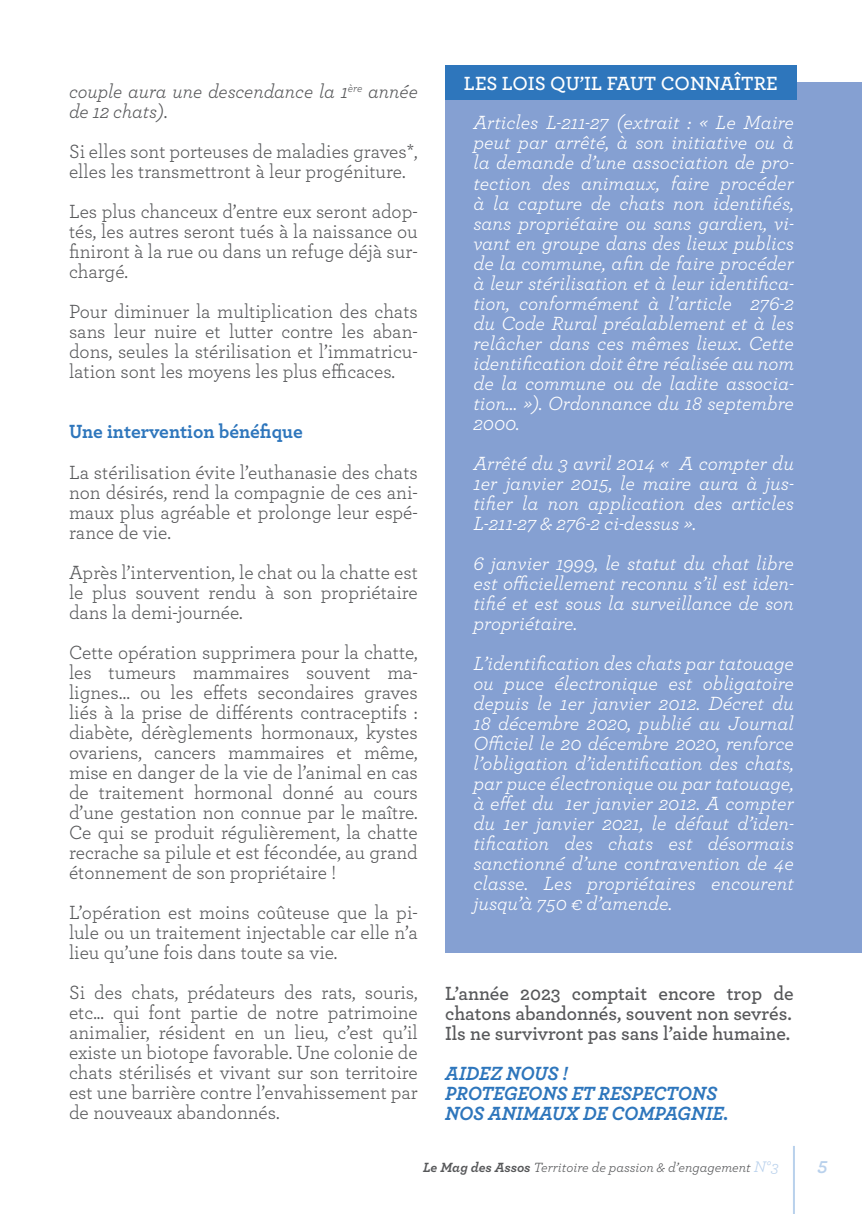
<style>
.page{position:relative;width:862px;height:1214px;background:#fff}
.page>*{position:absolute;margin:0;border:0;box-sizing:border-box;transform-origin:0 0}
.t1{font:20px/20px "Archer Pro";color:#57585a;text-align:justify}
.t2{font:italic 20px/20px "Archer Pro";color:#fff;text-align:justify}
.t3{font:600 20px/20px "Archer Pro";color:#57585a;text-align:justify}
.t4{font:italic 700 20px/20px "Archer Pro";color:#2e76bc}
.t5{font:italic 20px/20px "Archer Pro";color:#57585a}
.t6{font:600 20px "Archer Pro";color:#fff}
.t7{font:700 20px "Archer Pro";color:#2e76bc}
.t8{font:italic 700 18px "Archer Pro";color:#b9d1ec}
.t9{font:italic 14px "Archer Pro";color:#57585a}
.s1{font-style:normal}
.s2{font-weight:700}
.s3{font-size:16px;color:#b9d1ec}
</style>
<div class="page">
<div style="left:445px;top:82px;width:416px;height:870px;background:#85a0d2"></div>
<div style="left:445px;top:65px;width:351px;height:34px;background:#2e76bc"></div>
<hr style="left:793px;top:1145px;width:2px;height:68px;background:#b9d1ec">
<p class="t6" style="left:464px;top:69px;width:315px">LES LOIS QU’IL FAUT CONNAÎTRE</p>
<p class="t5" style="left:69px;top:80px;width:350px">couple aura une descendance la 1<sup>ère</sup> année de 12 chats)<span class="s1">.</span></p>
<p class="t1" style="left:69px;top:141px;width:350px">Si elles sont porteuses de maladies graves*, elles les transmettront à leur progéniture.</p>
<p class="t1" style="left:69px;top:201px;width:350px">Les plus chanceux d’entre eux seront adop&shy;tés, les autres seront tués à la naissance ou finiront à la rue ou dans un refuge déjà sur&shy;chargé.</p>
<p class="t1" style="left:69px;top:301px;width:350px">Pour diminuer la multiplication des chats sans leur nuire et lutter contre les aban&shy;dons, seules la stérilisation et l’immatricu&shy;lation sont les moyens les plus efficaces.</p>
<p class="t2" style="left:473px;top:112px;width:322px">Articles L-211-27 (extrait : « Le Maire peut par arrêté, à son initiative ou à la demande d’une association de pro&shy;tection des animaux, faire procéder à la capture de chats non identifiés, sans propriétaire ou sans gardien, vi&shy;vant en groupe dans des lieux publics de la commune, afin de faire procéder à leur stérilisation et à leur identifica&shy;tion, conformément à l’article 276-2 du Code Rural préalablement et à les relâcher dans ces mêmes lieux. Cette identification doit être réalisée au nom de la commune ou de ladite associa&shy;tion… »). Ordonnance du 18 septembre 2000.</p>
<p class="t2" style="left:473px;top:452px;width:322px">Arrêté du 3 avril 2014 « A compter du 1er janvier 2015, le maire aura à jus&shy;tifier la non application des articles L-211-27 &amp; 276-2 ci-dessus ».</p>
<p class="t2" style="left:473px;top:552px;width:322px">6 janvier 1999, le statut du chat libre est officiellement reconnu s’il est iden&shy;tifié et est sous la surveillance de son propriétaire.</p>
<p class="t2" style="left:473px;top:652px;width:322px">L’identification des chats par tatouage ou puce électronique est obligatoire depuis le 1er janvier 2012. Décret du 18 décembre 2020, publié au Journal Officiel le 20 décembre 2020, renforce l’obligation d’identification des chats, par puce électronique ou par tatouage, à effet du 1er janvier 2012. A compter du 1er janvier 2021, le défaut d’iden&shy;tification des chats est désormais sanctionné d’une contravention de 4e classe. Les propriétaires encourent jusqu’à 750 € d’amende.</p>
<p class="t7" style="left:69px;top:416px;width:235px">Une intervention bénéfique</p>
<p class="t1" style="left:69px;top:461px;width:350px">La stérilisation évite l’euthanasie des chats non désirés, rend la compagnie de ces ani&shy;maux plus agréable et prolonge leur espé&shy;rance de vie.</p>
<p class="t1" style="left:69px;top:561px;width:350px">Après l’intervention, le chat ou la chatte est le plus souvent rendu à son propriétaire dans la demi-journée.</p>
<p class="t1" style="left:69px;top:641px;width:350px">Cette opération supprimera pour la chatte, les tumeurs mammaires souvent ma&shy;lignes… ou les effets secondaires graves liés à la prise de différents contraceptifs : diabète, dérèglements hormonaux, kystes ovariens, cancers mammaires et même, mise en danger de la vie de l’animal en cas de traitement hormonal donné au cours d’une gestation non connue par le maître.<br>Ce qui se produit régulièrement, la chatte recrache sa pilule et est fécondée, au grand étonnement de son propriétaire !</p>
<p class="t1" style="left:69px;top:901px;width:350px">L’opération est moins coûteuse que la pi&shy;lule ou un traitement injectable car elle n’a lieu qu’une fois dans toute sa vie.</p>
<p class="t1" style="left:69px;top:981px;width:350px">Si des chats, prédateurs des rats, souris, etc... qui font partie de notre patrimoine animalier, résident en un lieu, c’est qu’il existe un biotope favorable. Une colonie de chats stérilisés et vivant sur son territoire est une barrière contre l’envahissement par de nouveaux abandonnés.</p>
<p class="t3" style="left:445px;top:982px;width:350px">L’année 2023 comptait encore trop de chatons abandonnés, souvent non sevrés.<br>Ils ne survivront pas sans l’aide humaine.</p>
<p class="t4" style="left:445px;top:1061px;width:285px">AIDEZ NOUS !<br>PROTEGEONS ET RESPECTONS<br>NOS ANIMAUX DE COMPAGNIE.</p>
<p class="t9" style="left:423px;top:1157px;width:357px"><span class="s2">Le Mag des Assos</span> Territoire de passion &amp; d’engagement <span class="s3">N°3</span></p>
<p class="t8" style="left:817px;top:1152px;width:11px">5</p>
</div>
